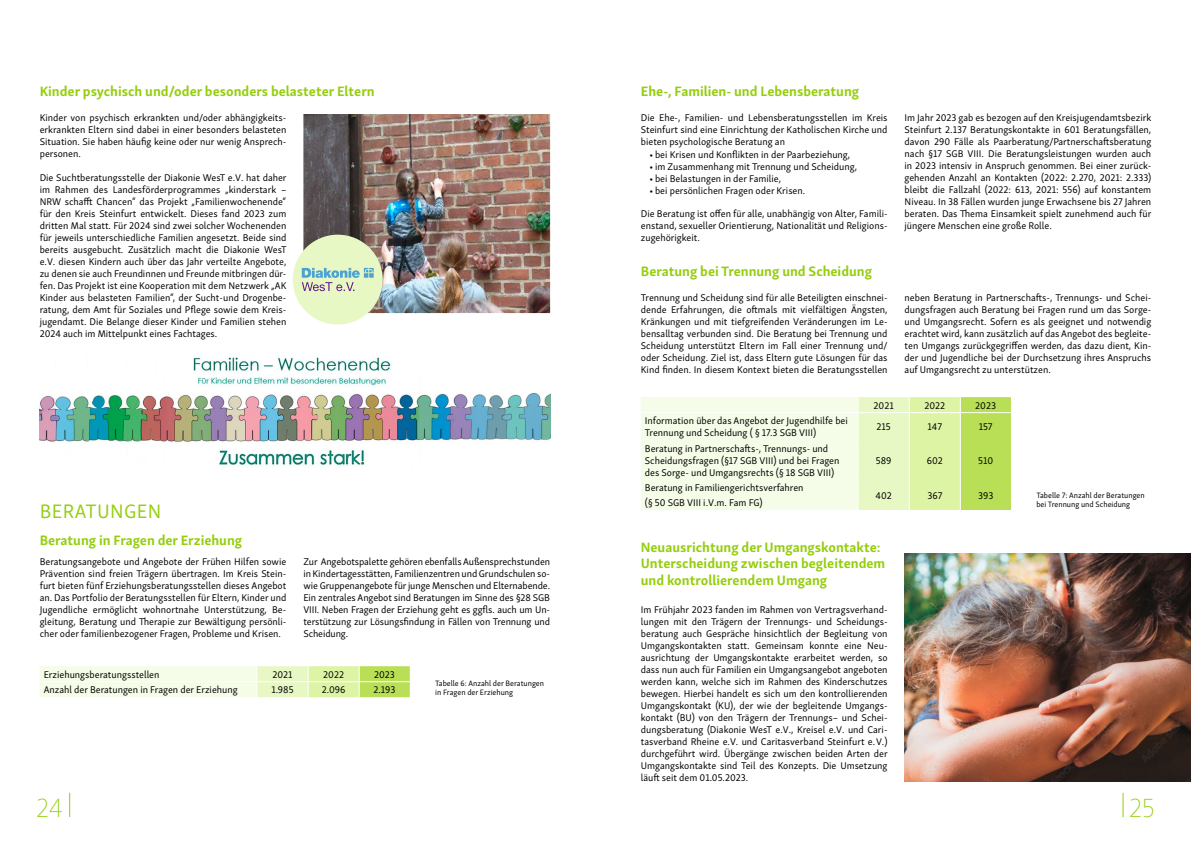
<style>
.page{position:relative;width:1191px;height:842px;background:#fff}
.page>*{position:absolute;margin:0;border:0;box-sizing:border-box;transform-origin:0 0}
.t1{font:100 27.1px "Skolar Sans Latn";color:#94ce0d}
.t2{font:20px "Skolar Sans Latn";letter-spacing:.02em;color:#94ce0d}
.t3{font:700 14px/16.8px "Skolar Sans Latn";color:#94ce0d}
.t4{font:10px/12px "Skolar Sans Latn";color:#000;text-align:justify}
.t5{font:8px/9.6px "Skolar Sans Latn";color:#000}
</style>
<div class="page">
<svg style="left:1122px;top:793px;width:1px;height:24px"></svg>
<svg style="left:69px;top:793px;width:1px;height:24px"></svg>
<img style="left:303px;top:114px;width:247px;height:199px">
<img style="left:40px;top:357px;width:510px;height:110px">
<div style="left:293px;top:235px;width:90px;height:90px;background:#e8f8c4;border-radius:50%"></div>
<svg style="left:302px;top:268px;width:72px;height:23px"></svg>
<svg style="left:40px;top:666px;width:370px;height:31px"></svg>
<svg style="left:641px;top:397px;width:370px;height:113px"></svg>
<hr style="left:857px;top:440px;width:1px;height:40px;background:#fff">
<hr style="left:909px;top:440px;width:1px;height:40px;background:#fff">
<hr style="left:960px;top:440px;width:1px;height:40px;background:#fff">
<hr style="left:857px;top:480px;width:1px;height:30px;background:#fff">
<hr style="left:909px;top:480px;width:1px;height:30px;background:#fff">
<hr style="left:960px;top:480px;width:1px;height:30px;background:#fff">
<img style="left:904px;top:553px;width:287px;height:228px">
<h3 class="t3" style="left:40px;top:81px;width:336px">Kinder psychisch und/oder besonders belasteter Eltern</h3>
<p class="t4" style="left:40px;top:111px;width:248px">Kinder von psychisch erkrankten und/oder abhängigkeits&shy;erkrankten Eltern sind dabei in einer besonders belasteten Situation. Sie haben häufig keine oder nur wenig Ansprech&shy;personen.</p>
<p class="t4" style="left:40px;top:171px;width:248px">Die Suchtberatungsstelle der Diakonie WesT e.V. hat daher im Rahmen des Landesförderprogrammes „kinderstark – NRW schafft Chancen“ das Projekt „Familienwochenende“ für den Kreis Steinfurt entwickelt. Dieses fand 2023 zum dritten Mal statt. Für 2024 sind zwei solcher Wochenenden für jeweils unterschiedliche Familien angesetzt. Beide sind bereits ausgebucht. Zusätzlich macht die Diakonie WesT e.V. diesen Kindern auch über das Jahr verteilte Angebote, zu denen sie auch Freundinnen und Freunde mitbringen dür&shy;fen. Das Projekt ist eine Kooperation mit dem Netzwerk „AK Kinder aus belasteten Familien“, der Sucht-und Drogenbe&shy;ratung, dem Amt für Soziales und Pflege sowie dem Kreis&shy;jugendamt. Die Belange dieser Kinder und Familien stehen 2024 auch im Mittelpunkt eines Fachtages.</p>
<h2 class="t2" style="left:40px;top:496px;width:123px">BERATUNGEN</h2>
<h3 class="t3" style="left:40px;top:530px;width:204px">Beratung in Fragen der Erziehung</h3>
<p class="t4" style="left:40px;top:555px;width:248px">Beratungsangebote und Angebote der Frühen Hilfen sowie Prävention sind freien Trägern übertragen. Im Kreis Stein&shy;furt bieten fünf Erziehungsberatungsstellen dieses Angebot an. Das Portfolio der Beratungsstellen für Eltern, Kinder und Jugendliche ermöglicht wohnortnahe Unterstützung, Be&shy;gleitung, Beratung und Therapie zur Bewältigung persönli&shy;cher oder familienbezogener Fragen, Probleme und Krisen.</p>
<p class="t4" style="left:303px;top:555px;width:248px">Zur Angebotspalette gehören ebenfalls Außensprechstunden in Kindertagesstätten, Familienzentren und Grundschulen so&shy;wie Gruppenangebote für junge Menschen und Elternabende.<br>Ein zentrales Angebot sind Beratungen im Sinne des §28 SGB VIII. Neben Fragen der Erziehung geht es ggfls. auch um Un&shy;terstützung zur Lösungsfindung in Fällen von Trennung und Scheidung.</p>
<p class="t4" style="left:44px;top:667px;width:117px">Erziehungsberatungsstellen</p>
<p class="t4" style="left:272px;top:667px;width:22px">2021</p>
<p class="t4" style="left:323px;top:667px;width:22px">2022</p>
<p class="t4" style="left:374px;top:667px;width:22px">2023</p>
<p class="t4" style="left:44px;top:683px;width:195px">Anzahl der Beratungen in Fragen der Erziehung</p>
<p class="t4" style="left:271px;top:683px;width:24px">1.985</p>
<p class="t4" style="left:322px;top:683px;width:25px">2.096</p>
<p class="t4" style="left:373px;top:683px;width:23px">2.193</p>
<p class="t5" style="left:435px;top:677px;width:110px">Tabelle 6: Anzahl der Beratungen in Fragen der Erziehung</p>
<h3 class="t3" style="left:641px;top:81px;width:220px">Ehe-, Familien- und Lebensberatung</h3>
<p class="t4" style="left:641px;top:111px;width:248px">Die Ehe-, Familien- und Lebensberatungsstellen im Kreis Steinfurt sind eine Einrichtung der Katholischen Kirche und bieten psychologische Beratung an</p>
<p class="t4" style="left:649px;top:148px;width:202px">• bei Krisen und Konflikten in der Paarbeziehung,</p>
<p class="t4" style="left:649px;top:160px;width:209px">• im Zusammenhang mit Trennung und Scheidung,</p>
<p class="t4" style="left:649px;top:172px;width:133px">• bei Belastungen in der Familie,</p>
<p class="t4" style="left:649px;top:184px;width:157px">• bei persönlichen Fragen oder Krisen.</p>
<p class="t4" style="left:641px;top:207px;width:248px">Die Beratung ist offen für alle, unabhängig von Alter, Famili&shy;enstand, sexueller Orientierung, Nationalität und Religions&shy;zugehörigkeit.</p>
<h3 class="t3" style="left:641px;top:261px;width:233px">Beratung bei Trennung und Scheidung</h3>
<p class="t4" style="left:641px;top:291px;width:248px">Trennung und Scheidung sind für alle Beteiligten einschnei&shy;dende Erfahrungen, die oftmals mit vielfältigen Ängsten, Kränkungen und mit tiefgreifenden Veränderungen im Le&shy;bensalltag verbunden sind. Die Beratung bei Trennung und Scheidung unterstützt Eltern im Fall einer Trennung und/ oder Scheidung. Ziel ist, dass Eltern gute Lösungen für das Kind finden. In diesem Kontext bieten die Beratungsstellen</p>
<p class="t4" style="left:904px;top:111px;width:248px">Im Jahr 2023 gab es bezogen auf den Kreisjugendamtsbezirk Steinfurt 2.137 Beratungskontakte in 601 Beratungsfällen, davon 290 Fälle als Paarberatung/Partnerschaftsberatung nach §17 SGB VIII. Die Beratungsleistungen wurden auch in 2023 intensiv in Anspruch genommen. Bei einer zurück&shy;gehenden Anzahl an Kontakten (2022: 2.270, 2021: 2.333) bleibt die Fallzahl (2022: 613, 2021: 556) auf konstantem Niveau. In 38 Fällen wurden junge Erwachsene bis 27 Jahren beraten. Das Thema Einsamkeit spielt zunehmend auch für jüngere Menschen eine große Rolle.</p>
<p class="t4" style="left:904px;top:291px;width:248px">neben Beratung in Partnerschafts-, Trennungs- und Schei&shy;dungsfragen auch Beratung bei Fragen rund um das Sorge&shy;und Umgangsrecht. Sofern es als geeignet und notwendig erachtet wird, kann zusätzlich auf das Angebot des begleite&shy;ten Umgangs zurückgegriffen werden, das dazu dient, Kin&shy;der und Jugendliche bei der Durchsetzung ihres Anspruchs auf Umgangsrecht zu unterstützen.</p>
<p class="t4" style="left:873px;top:398px;width:22px">2021</p>
<p class="t4" style="left:924px;top:398px;width:22px">2022</p>
<p class="t4" style="left:975px;top:398px;width:22px">2023</p>
<p class="t4" style="left:645px;top:414px;width:204px">Information über das Angebot der Jugendhilfe bei<br>Trennung und Scheidung ( § 17.3 SGB VIII)</p>
<p class="t4" style="left:876px;top:420px;width:16px">215</p>
<p class="t4" style="left:927px;top:420px;width:16px">147</p>
<p class="t4" style="left:978px;top:420px;width:15px">157</p>
<p class="t4" style="left:645px;top:441px;width:196px;text-align:left">Beratung in Partnerschafts-, Trennungs- und<br>Scheidungsfragen (§17 SGB VIII) und bei Fragen des Sorge- und Umgangsrechts (§ 18 SGB VIII)</p>
<p class="t4" style="left:876px;top:453px;width:17px">589</p>
<p class="t4" style="left:926px;top:453px;width:18px">602</p>
<p class="t4" style="left:978px;top:453px;width:16px">510</p>
<p class="t4" style="left:645px;top:480px;width:160px;line-height:14.8px">Beratung in Familiengerichtsverfahren (§ 50 SGB VIII i.V.m. Fam FG)</p>
<p class="t4" style="left:875px;top:488px;width:18px">402</p>
<p class="t4" style="left:927px;top:488px;width:16px">367</p>
<p class="t4" style="left:978px;top:488px;width:17px">393</p>
<h3 class="t3" style="left:641px;top:537px;width:246px">Neuausrichtung der Umgangskontakte:<br>Unterscheidung zwischen begleitendem und kontrollierendem Umgang</h3>
<p class="t4" style="left:641px;top:603px;width:248px">Im Frühjahr 2023 fanden im Rahmen von Vertragsverhand&shy;lungen mit den Trägern der Trennungs- und Scheidungs&shy;beratung auch Gespräche hinsichtlich der Begleitung von Umgangskontakten statt. Gemeinsam konnte eine Neu&shy;ausrichtung der Umgangskontakte erarbeitet werden, so dass nun auch für Familien ein Umgangsangebot angeboten werden kann, welche sich im Rahmen des Kinderschutzes bewegen. Hierbei handelt es sich um den kontrollierenden Umgangskontakt (KU), der wie der begleitende Umgangs&shy;kontakt (BU) von den Trägern der Trennungs– und Schei&shy;dungsberatung (Diakonie WesT e.V., Kreisel e.V. und Cari&shy;tasverband Rheine e.V. und Caritasverband Steinfurt e. V.) durchgeführt wird. Übergänge zwischen beiden Arten der Umgangskontakte sind Teil des Konzepts. Die Umsetzung läuft seit dem 01.05.2023.</p>
<p class="t5" style="left:1036px;top:489px;width:110px">Tabelle 7: Anzahl der Beratungen bei Trennung und Scheidung</p>
<h1 class="t1" style="left:36px;top:789px;width:29px">24</h1>
<h1 class="t1" style="left:1129px;top:789px;width:27px">25</h1>
</div>
